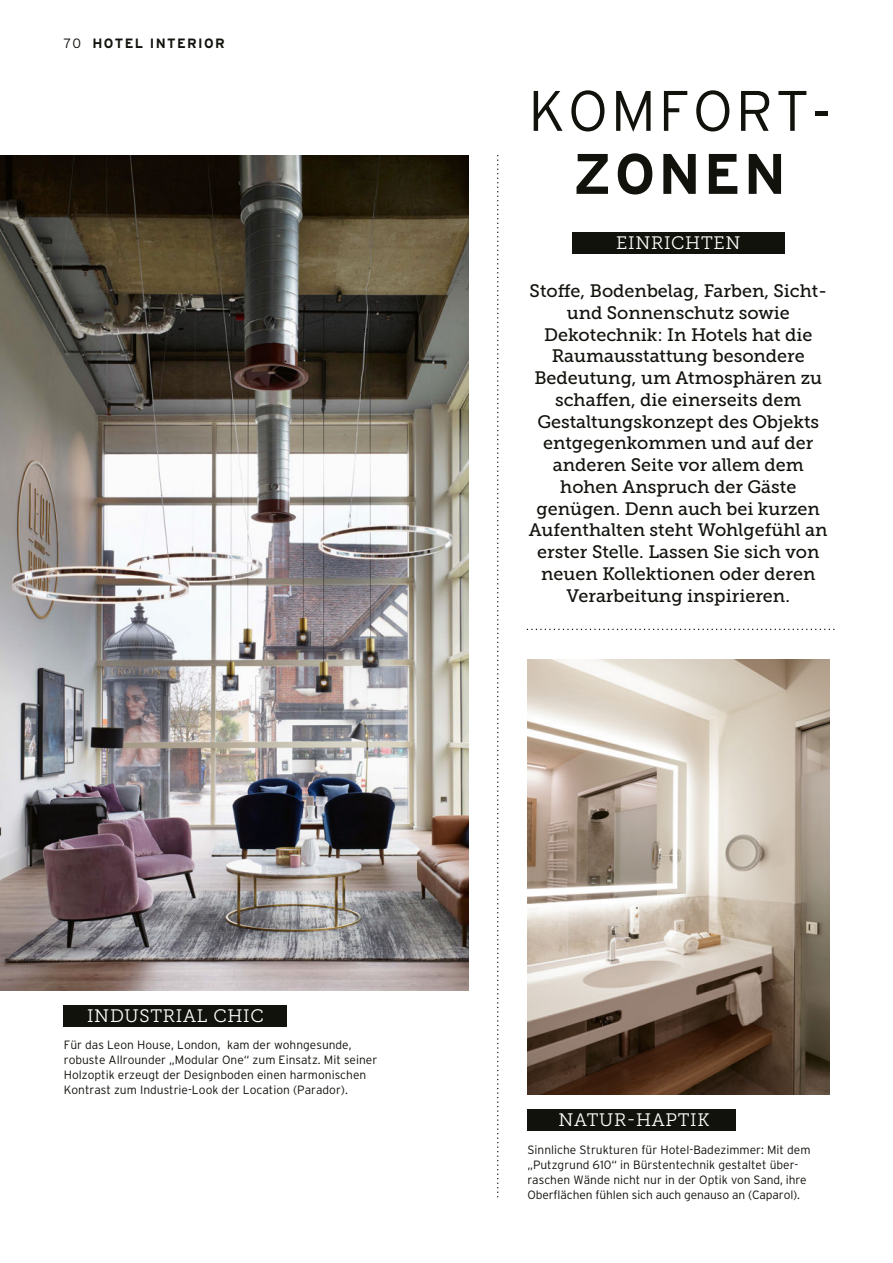
<style>
.page{position:relative;width:893px;height:1263px;background:#fff}
.page>*{position:absolute;margin:0;border:0;box-sizing:border-box;transform-origin:0 0}
.t1{font:300 57px "Interstate";letter-spacing:.05em;color:#12120d}
.t2{font:700 57px "Interstate";letter-spacing:.05em;color:#12120d}
.t3{font:18px/21.8px "Museo Slab 500";color:#12120d;text-align:center}
.t4{font:18px "Museo Slab 300";letter-spacing:.04em;color:#fff}
.t5{font:700 13.5px "Interstate";letter-spacing:.1em;color:#12120d}
.t6{font:300 12px/15px "Interstate";color:#12120d}
.s1{font-weight:300}
</style>
<div class="page">
<div style="left:572px;top:232px;width:213px;height:21px;background:#12120d"></div>
<img style="left:527px;top:659px;width:302px;height:435px">
<img style="left:0;top:156px;width:468px;height:835px">
<svg style="left:527px;top:629px;width:308px;height:1px"></svg>
<div style="left:527px;top:1109px;width:209px;height:22px;background:#12120d"></div>
<div style="left:64px;top:1005px;width:223px;height:21px;background:#12120d"></div>
<svg style="left:497px;top:156px;width:1px;height:1042px"></svg>
<p class="t5" style="left:64px;top:37px;width:162px"><span class="s1">70</span> HOTEL INTERIOR</p>
<h1 class="t1" style="left:528px;top:85px;width:303px">KOMFORT-</h1>
<h1 class="t2" style="left:573px;top:148px;width:215px">ZONEN</h1>
<p class="t4" style="left:616px;top:236px;width:126px">EINRICHTEN</p>
<p class="t3" style="left:529px;top:282px;width:300px">Stoffe, Bodenbelag, Farben, Sicht&shy;und Sonnenschutz sowie<br>Dekotechnik: In Hotels hat die<br>Raumausstattung besondere<br>Bedeutung, um Atmosphären zu schaffen, die einerseits dem<br>Gestaltungskonzept des Objekts entgegenkommen und auf der anderen Seite vor allem dem hohen Anspruch der Gäste genügen. Denn auch bei kurzen<br>Aufenthalten steht Wohlgefühl an erster Stelle. Lassen Sie sich von neuen Kollektionen oder deren<br>Verarbeitung inspirieren.</p>
<p class="t4" style="left:87px;top:1008px;width:178px">INDUSTRIAL CHIC</p>
<p class="t6" style="left:64px;top:1038px;width:315px">Für das Leon House, London, kam der wohngesunde, robuste Allrounder „Modular One“ zum Einsatz. Mit seiner Holzoptik erzeugt der Designboden einen harmonischen Kontrast zum Industrie-Look der Location (Parador).</p>
<p class="t4" style="left:559px;top:1113px;width:152px">NATUR-HAPTIK</p>
<p class="t6" style="left:527px;top:1143px;width:285px">Sinnliche Strukturen für Hotel-Badezimmer: Mit dem „Putzgrund 610“ in Bürstentechnik gestaltet über&shy;raschen Wände nicht nur in der Optik von Sand, ihre Oberflächen fühlen sich auch genauso an (Caparol).</p>
</div>
